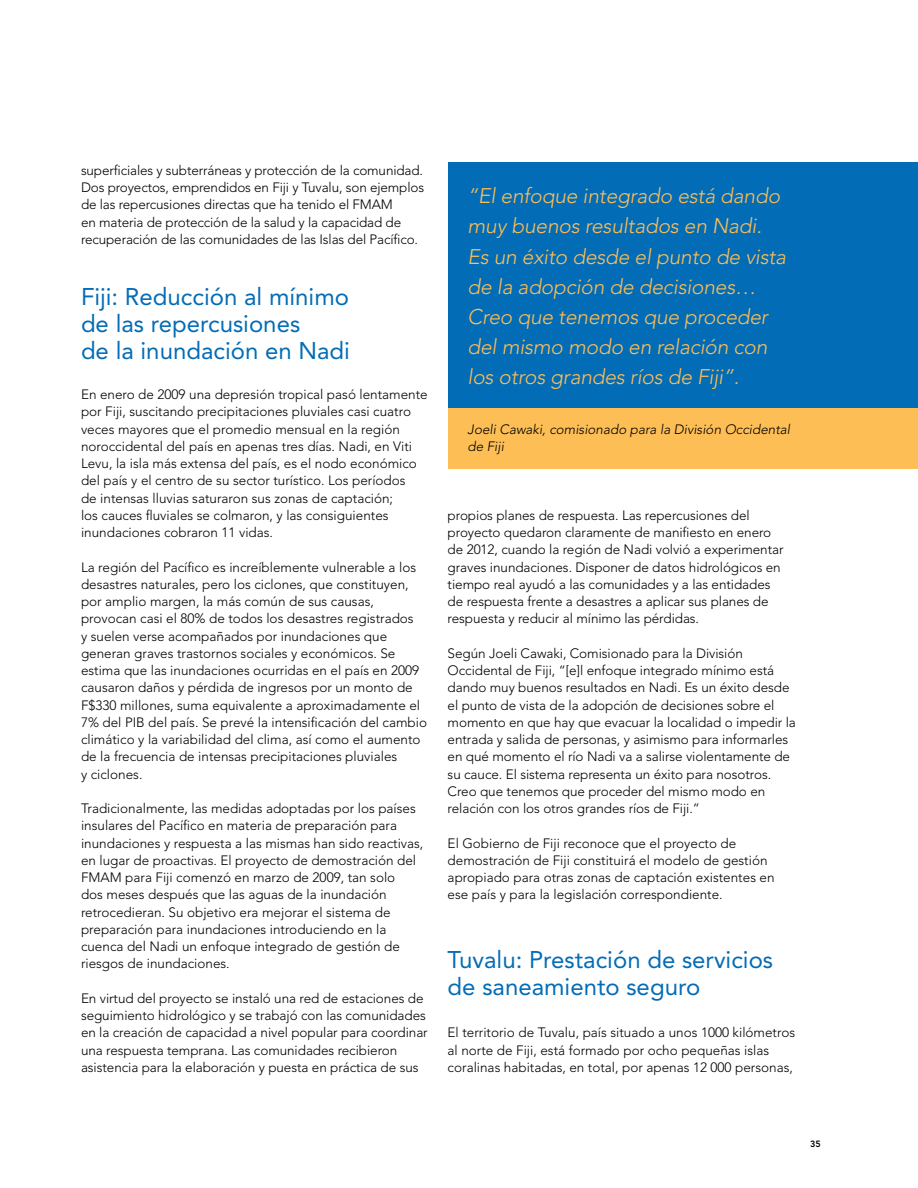
<style>
.page{position:relative;width:918px;height:1188px;background:#fff}
.page>*{position:absolute;margin:0;border:0;box-sizing:border-box;transform-origin:0 0}
.t1{font:24px/27px "Avenir";color:#036cb6}
.t2{font:italic 300 21px/30px "Avenir";letter-spacing:-.01em;color:#fdbe56}
.t3{font:300 13.5px/17.2px "Avenir";color:#000}
.t4{font:italic 300 13.5px/17.2px "Avenir";color:#000}
.t5{font:800 9px "Avenir";color:#000}
</style>
<div class="page">
<div style="left:448px;top:162px;width:470px;height:247px;background:#036cb6"></div>
<div style="left:448px;top:409px;width:470px;height:60px;background:#fdbe56"></div>
<p class="t3" style="left:81px;top:161px;width:345px">superficiales y subterráneas y protección de la comunidad.<br>Dos proyectos, emprendidos en Fiji y Tuvalu, son ejemplos de las repercusiones directas que ha tenido el FMAM<br>en materia de protección de la salud y la capacidad de recuperación de las comunidades de las Islas del Pacífico.</p>
<h1 class="t1" style="left:81px;top:283px;width:270px">Fiji: Reducción al mínimo de las repercusiones<br>de la inundación en Nadi</h1>
<p class="t3" style="left:81px;top:386px;width:348px">En enero de 2009 una depresión tropical pasó lentamente por Fiji, suscitando precipitaciones pluviales casi cuatro veces mayores que el promedio mensual en la región noroccidental del país en apenas tres días. Nadi, en Viti Levu, la isla más extensa del país, es el nodo económico del país y el centro de su sector turístico. Los períodos<br>de intensas lluvias saturaron sus zonas de captación;<br>los cauces fluviales se colmaron, y las consiguientes inundaciones cobraron 11 vidas.</p>
<p class="t3" style="left:81px;top:558px;width:348px">La región del Pacífico es increíblemente vulnerable a los desastres naturales, pero los ciclones, que constituyen, por amplio margen, la más común de sus causas, provocan casi el 80% de todos los desastres registrados<br>y suelen verse acompañados por inundaciones que generan graves trastornos sociales y económicos. Se estima que las inundaciones ocurridas en el país en 2009 causaron daños y pérdida de ingresos por un monto de F$330 millones, suma equivalente a aproximadamente el 7% del PIB del país. Se prevé la intensificación del cambio climático y la variabilidad del clima, así como el aumento de la frecuencia de intensas precipitaciones pluviales<br>y ciclones.</p>
<p class="t3" style="left:81px;top:800px;width:344px">Tradicionalmente, las medidas adoptadas por los países insulares del Pacífico en materia de preparación para inundaciones y respuesta a las mismas han sido reactivas, en lugar de proactivas. El proyecto de demostración del FMAM para Fiji comenzó en marzo de 2009, tan solo<br>dos meses después que las aguas de la inundación retrocedieran. Su objetivo era mejorar el sistema de preparación para inundaciones introduciendo en la cuenca del Nadi un enfoque integrado de gestión de riesgos de inundaciones.</p>
<p class="t3" style="left:81px;top:990px;width:348px">En virtud del proyecto se instaló una red de estaciones de seguimiento hidrológico y se trabajó con las comunidades en la creación de capacidad a nivel popular para coordinar una respuesta temprana. Las comunidades recibieron asistencia para la elaboración y puesta en práctica de sus</p>
<h2 class="t2" style="left:468px;top:181px;width:320px">“El enfoque integrado está dando muy buenos resultados en Nadi.<br>Es un éxito desde el punto de vista de la adopción de decisiones…<br>Creo que tenemos que proceder del mismo modo en relación con los otros grandes ríos de Fiji”.</h2>
<p class="t4" style="left:468px;top:421px;width:324px">Joeli Cawaki, comisionado para la División Occidental de Fiji</p>
<p class="t3" style="left:448px;top:506px;width:337px">propios planes de respuesta. Las repercusiones del proyecto quedaron claramente de manifiesto en enero de 2012, cuando la región de Nadi volvió a experimentar graves inundaciones. Disponer de datos hidrológicos en tiempo real ayudó a las comunidades y a las entidades de respuesta frente a desastres a aplicar sus planes de respuesta y reducir al mínimo las pérdidas.</p>
<p class="t3" style="left:448px;top:644px;width:350px">Según Joeli Cawaki, Comisionado para la División Occidental de Fiji, “[e]l enfoque integrado mínimo está dando muy buenos resultados en Nadi. Es un éxito desde el punto de vista de la adopción de decisiones sobre el momento en que hay que evacuar la localidad o impedir la entrada y salida de personas, y asimismo para informarles en qué momento el río Nadi va a salirse violentamente de su cauce. El sistema representa un éxito para nosotros.<br>Creo que tenemos que proceder del mismo modo en relación con los otros grandes ríos de Fiji.”</p>
<p class="t3" style="left:448px;top:834px;width:328px">El Gobierno de Fiji reconoce que el proyecto de demostración de Fiji constituirá el modelo de gestión apropiado para otras zonas de captación existentes en ese país y para la legislación correspondiente.</p>
<h1 class="t1" style="left:448px;top:946px;width:327px">Tuvalu: Prestación de servicios de saneamiento seguro</h1>
<p class="t3" style="left:448px;top:1024px;width:349px">El territorio de Tuvalu, país situado a unos 1000 kilómetros al norte de Fiji, está formado por ocho pequeñas islas coralinas habitadas, en total, por apenas 12 000 personas,</p>
<p class="t5" style="left:810px;top:1139px;width:12px">35</p>
</div>
